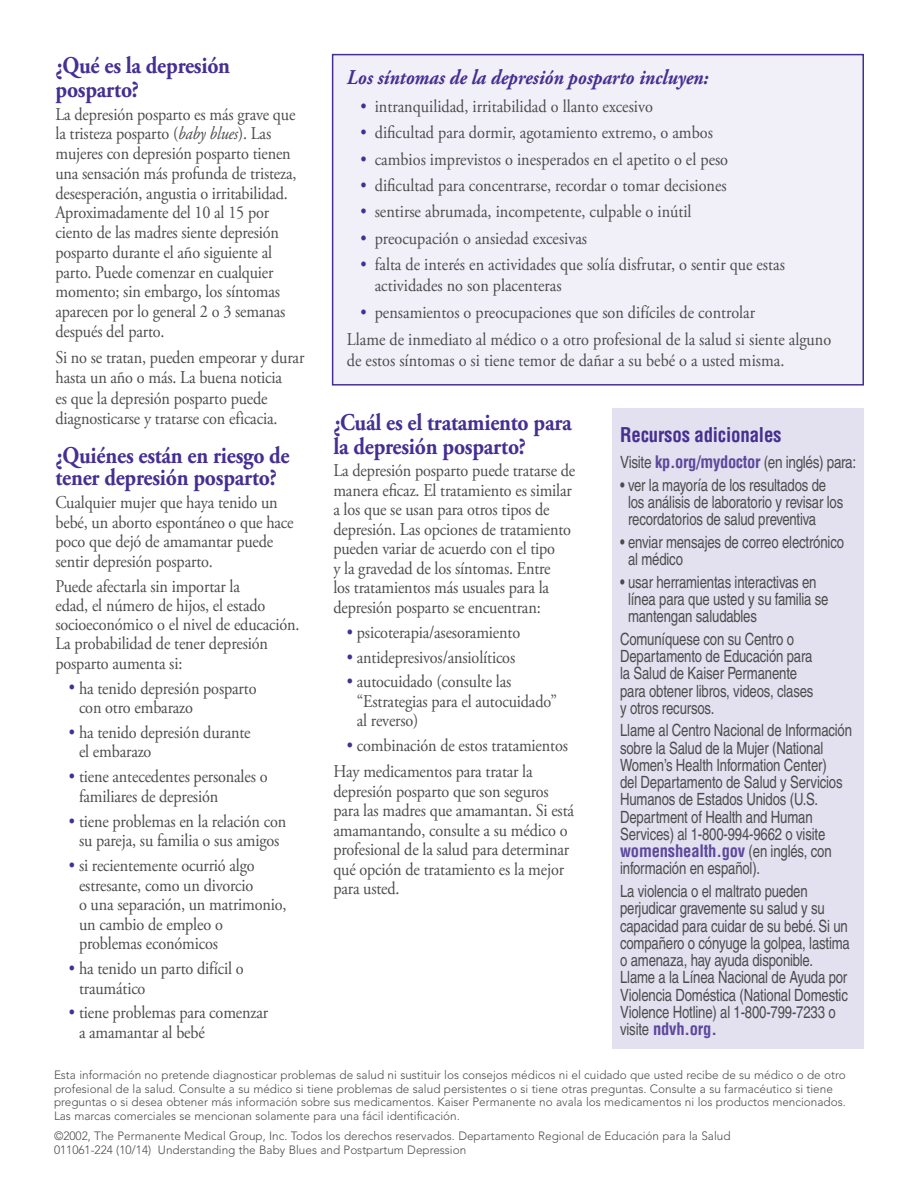
<style>
.page{position:relative;width:918px;height:1188px;background:#fff}
.page>*{position:absolute;margin:0;border:0;box-sizing:border-box;transform-origin:0 0}
.HEAD_3{font:700 24px/24px "Adobe Garamond Pro";letter-spacing:-.01em;color:#452f92;scale:.9 1}
.t1{font:italic 700 21px "Adobe Garamond Pro";color:#452f92;scale:.9 1}
.t2{font:700 condensed 19.8px "Helvetica";letter-spacing:-.01em;color:#452f92;scale:.95 1}
.TEXT{font:18px/19.5px "Adobe Garamond Pro";letter-spacing:-.01em;color:#4b4c4d;scale:.9 1}
.BULLET_LIST{font:18px/19.5px "Adobe Garamond Pro";letter-spacing:-.01em;color:#4b4c4d;scale:.9 1}
.t3{font:condensed 16.8px/17.2px "Helvetica";letter-spacing:-.01em;color:#4b4c4d;scale:.95 1}
.t4{font:condensed 16.8px "Helvetica";letter-spacing:-.01em;color:#4b4c4d}
.t5{font:300 12px "Avenir";color:#4b4c4d}
.s1{font-style:italic}
.s2{color:#452f92}
.s3{font-weight:700;color:#5c479d}
</style>
<div class="page">
<div style="left:333px;top:55px;width:530px;height:330px;background:#f1eff7"></div>
<div style="left:332px;top:54px;width:532px;height:332px;border:2px solid #452f92"></div>
<div style="left:612px;top:408px;width:252px;height:641px;background:#e3e0ef"></div>
<h3 class="HEAD_3" style="left:56px;top:54px;width:196px">¿Qué es la depresión posparto?</h3>
<p class="TEXT" style="left:56px;top:105px;width:269px">La depresión posparto es más grave que la tristeza posparto (<span class="s1">baby blues</span>). Las mujeres con depresión posparto tienen una sensación más profunda de tristeza, desesperación, angustia o irritabilidad.<br>Aproximadamente del 10 al 15 por ciento de las madres siente depresión posparto durante el año siguiente al parto. Puede comenzar en cualquier momento; sin embargo, los síntomas aparecen por lo general 2 o 3 semanas después del parto.</p>
<p class="TEXT" style="left:56px;top:348px;width:278px;line-height:20.1px">Si no se tratan, pueden empeorar y durar hasta un año o más. La buena noticia<br>es que la depresión posparto puede diagnosticarse y tratarse con eficacia.</p>
<h3 class="HEAD_3" style="left:56px;top:444px;width:262px;line-height:22.5px">¿Quiénes están en riesgo de tener depresión posparto?</h3>
<p class="TEXT" style="left:56px;top:493px;width:266px">Cualquier mujer que haya tenido un bebé, un aborto espontáneo o que hace poco que dejó de amamantar puede sentir depresión posparto.</p>
<p class="TEXT" style="left:56px;top:578px;width:273px;line-height:19px">Puede afectarla sin importar la<br>edad, el número de hijos, el estado socioeconómico o el nivel de educación.<br>La probabilidad de tener depresión posparto aumenta si:</p>
<p class="BULLET_LIST" style="left:79px;top:679px;width:199px;text-indent:-10px"><span class="s2">•</span> ha tenido depresión posparto con otro embarazo</p>
<p class="BULLET_LIST" style="left:79px;top:723px;width:192px;text-indent:-10px"><span class="s2">•</span> ha tenido depresión durante el embarazo</p>
<p class="BULLET_LIST" style="left:79px;top:768px;width:211px;text-indent:-10px"><span class="s2">•</span> tiene antecedentes personales o familiares de depresión</p>
<p class="BULLET_LIST" style="left:69px;top:812px;width:243px;text-align:center"><span class="s2">•</span> tiene problemas en la relación con su pareja, su familia o sus amigos</p>
<p class="BULLET_LIST" style="left:79px;top:856px;width:232px;text-indent:-10px"><span class="s2">•</span> si recientemente ocurrió algo estresante, como un divorcio<br>o una separación, un matrimonio, un cambio de empleo o problemas económicos</p>
<p class="BULLET_LIST" style="left:79px;top:959px;width:184px;text-indent:-10px"><span class="s2">•</span> ha tenido un parto difícil o traumático</p>
<p class="BULLET_LIST" style="left:79px;top:1004px;width:212px;text-indent:-10px"><span class="s2">•</span> tiene problemas para comenzar a amamantar al bebé</p>
<p class="t1" style="left:347px;top:65px;width:403px">Los síntomas de la depresión posparto incluyen:</p>
<p class="TEXT" style="left:360px;top:97px;width:327px"><span class="s2">•</span> intranquilidad, irritabilidad o llanto excesivo</p>
<p class="TEXT" style="left:360px;top:123px;width:393px"><span class="s2">•</span> dificultad para dormir, agotamiento extremo, o ambos</p>
<p class="TEXT" style="left:360px;top:150px;width:410px"><span class="s2">•</span> cambios imprevistos o inesperados en el apetito o el peso</p>
<p class="TEXT" style="left:360px;top:176px;width:409px"><span class="s2">•</span> dificultad para concentrarse, recordar o tomar decisiones</p>
<p class="TEXT" style="left:360px;top:203px;width:370px"><span class="s2">•</span> sentirse abrumada, incompetente, culpable o inútil</p>
<p class="TEXT" style="left:360px;top:229px;width:253px"><span class="s2">•</span> preocupación o ansiedad excesivas</p>
<p class="TEXT" style="left:375px;top:255px;width:457px;line-height:21px;text-indent:-14px"><span class="s2">•</span> falta de interés en actividades que solía disfrutar, o sentir que estas actividades no son placenteras</p>
<p class="TEXT" style="left:347px;top:299px;width:540px;line-height:27.5px;text-indent:13px"><span class="s2">•</span> pensamientos o preocupaciones que son difíciles de controlar<br>Llame de inmediato al médico o a otro profesional de la salud si siente alguno</p>
<p class="TEXT" style="left:347px;top:351px;width:488px">de estos síntomas o si tiene temor de dañar a su bebé o a usted misma.</p>
<h3 class="HEAD_3" style="left:333px;top:410px;width:266px">¿Cuál es el tratamiento para la depresión posparto?</h3>
<p class="TEXT" style="left:333px;top:461px;width:270px">La depresión posparto puede tratarse de manera eficaz. El tratamiento es similar a los que se usan para otros tipos de depresión. Las opciones de tratamiento pueden variar de acuerdo con el tipo<br>y la gravedad de los síntomas. Entre<br>los tratamientos más usuales para la depresión posparto se encuentran:</p>
<p class="BULLET_LIST" style="left:347px;top:623px;width:194px"><span class="s2">•</span> psicoterapia/asesoramiento</p>
<p class="BULLET_LIST" style="left:347px;top:648px;width:189px"><span class="s2">•</span> antidepresivos/ansiolíticos</p>
<p class="BULLET_LIST" style="left:357px;top:673px;width:224px;text-indent:-10px"><span class="s2">•</span> autocuidado (consulte las “Estrategias para el autocuidado” al reverso)</p>
<p class="BULLET_LIST" style="left:347px;top:737px;width:247px"><span class="s2">•</span> combinación de estos tratamientos</p>
<p class="TEXT" style="left:333px;top:763px;width:269px">Hay medicamentos para tratar la depresión posparto que son seguros para las madres que amamantan. Si está amamantando, consulte a su médico o profesional de la salud para determinar qué opción de tratamiento es la mejor para usted.</p>
<p class="t2" style="left:620px;top:422px;width:172px">Recursos adicionales</p>
<p class="t4" style="left:620px;top:452px;width:238px">Visite <span class="s3">kp.org/mydoctor</span> (en inglés) para:</p>
<p class="t3" style="left:628px;top:476px;width:228px;text-indent:-8px">• ver la mayoría de los resultados de los análisis de laboratorio y revisar los recordatorios de salud preventiva</p>
<p class="t3" style="left:628px;top:533px;width:229px;text-indent:-8px">• enviar mensajes de correo electrónico al médico</p>
<p class="t3" style="left:628px;top:573px;width:213px;text-indent:-8px">• usar herramientas interactivas en línea para que usted y su familia se mantengan saludables</p>
<p class="t3" style="left:620px;top:630px;width:205px">Comuníquese con su Centro o<br>Departamento de Educación para la Salud de Kaiser Permanente para obtener libros, videos, clases y otros recursos.</p>
<p class="t3" style="left:620px;top:722px;width:246px">Llame al Centro Nacional de Información sobre la Salud de la Mujer (National Women’s Health Information Center)<br>del Departamento de Salud y Servicios Humanos de Estados Unidos (U.S.<br>Department of Health and Human Services) al 1-800-994-9662 o visite <span class="s3">womenshealth.gov</span> (en inglés, con información en español).</p>
<p class="t3" style="left:620px;top:883px;width:243px">La violencia o el maltrato pueden perjudicar gravemente su salud y su capacidad para cuidar de su bebé. Si un compañero o cónyuge la golpea, lastima o amenaza, hay ayuda disponible.<br>Llame a la Línea Nacional de Ayuda por Violencia Doméstica (National Domestic Violence Hotline) al 1-800-799-7233 o visite <span class="s3">ndvh.org.</span></p>
<p class="t5" style="left:54px;top:1068px;width:793px">Esta información no pretende diagnosticar problemas de salud ni sustituir los consejos médicos ni el cuidado que usted recibe de su médico o de otro</p>
<p class="t5" style="left:54px;top:1082px;width:780px">profesional de la salud. Consulte a su médico si tiene problemas de salud persistentes o si tiene otras preguntas. Consulte a su farmacéutico si tiene</p>
<p class="t5" style="left:54px;top:1095px;width:793px">preguntas o si desea obtener más información sobre sus medicamentos. Kaiser Permanente no avala los medicamentos ni los productos mencionados.</p>
<p class="t5" style="left:54px;top:1109px;width:407px">Las marcas comerciales se mencionan solamente para una fácil identificación.</p>
<p class="t5" style="left:54px;top:1129px;width:678px">©2002, The Permanente Medical Group, Inc. Todos los derechos reservados. Departamento Regional de Educación para la Salud</p>
<p class="t5" style="left:54px;top:1143px;width:414px">011061-224 (10/14) Understanding the Baby Blues and Postpartum Depression</p>
</div>
